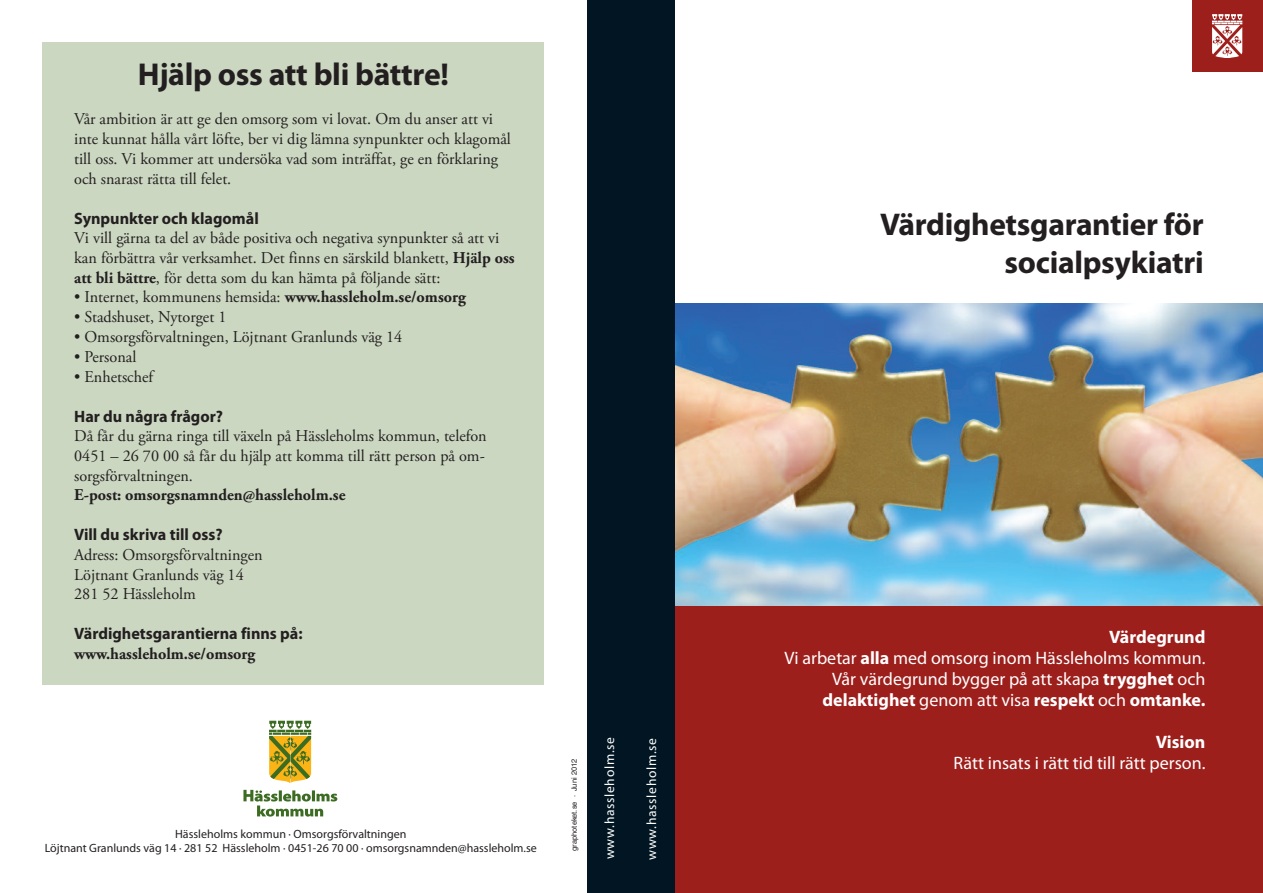
<style>
.page{position:relative;width:1263px;height:893px;background:#fff}
.page>*{position:absolute;margin:0;border:0;box-sizing:border-box;transform-origin:0 0}
.t1{font:700 31.65px "Myriad Pro";letter-spacing:-.01em;color:#231f20}
.t2{font:700 31.5px/37.8px "Myriad Pro";letter-spacing:-.01em;color:#231f20;text-align:right}
.t3{font:18px/21px "Myriad Pro";color:#fff;text-align:right}
.t4{font:700 18px "Myriad Pro";color:#fff}
.t5{font:16.5px/19.8px "Adobe Garamond Pro";color:#231f20}
.t6{font:700 16.5px "Myriad Pro";color:#231f20}
.t7{font:700 16.5px "Adobe Garamond Pro";color:#231f20}
.t8{font:13.5px "Myriad Pro";letter-spacing:.05em;color:#fff}
.t9{font:12px/13.8px "Myriad Pro";color:#231f20;text-align:center}
.t10{font:7.5px "Helvetica";color:#231f20}
.s1{font-weight:700}
</style>
<div class="page">
<div style="left:587px;top:0;width:45px;height:893px;background:#011622"></div>
<img style="left:674px;top:303px;width:589px;height:303px">
<div style="left:655px;top:606px;width:608px;height:287px;background:#9d1f1c"></div>
<div style="left:620px;top:0;width:54px;height:893px;background:#011622"></div>
<div style="left:1192px;top:0;width:71px;height:71px;background:#9d1f1c"></div>
<svg style="left:1212px;top:14px;width:30px;height:44px"></svg>
<svg style="left:269px;top:721px;width:42px;height:62px;background:#aea240"></svg>
<svg style="left:243px;top:790px;width:94px;height:27px"></svg>
<div style="left:43px;top:43px;width:501px;height:642px;background:#cbd7c1"></div>
<h1 class="t1" style="left:138px;top:62px;width:313px">Hjälp oss att bli bättre!</h1>
<p class="t5" style="left:74px;top:110px;width:438px">Vår ambition är att ge den omsorg som vi lovat. Om du anser att vi inte kunnat hålla vårt löfte, ber vi dig lämna synpunkter och klagomål till oss. Vi kommer att undersöka vad som inträffat, ge en förklaring och snarast rätta till felet.</p>
<p class="t6" style="left:74px;top:212px;width:186px">Synpunkter och klagomål</p>
<p class="t5" style="left:74px;top:229px;width:442px">Vi vill gärna ta del av både positiva och negativa synpunkter så att vi kan förbättra vår verksamhet. Det finns en särskild blankett, <span class="s1">Hjälp oss att bli bättre</span>, för detta som du kan hämta på följande sätt:</p>
<p class="t5" style="left:74px;top:289px;width:393px">• Internet, kommunens hemsida: <span class="s1">www.hassleholm.se/omsorg</span></p>
<p class="t5" style="left:74px;top:308px;width:154px">• Stadshuset, Nytorget 1</p>
<p class="t5" style="left:74px;top:328px;width:330px">• Omsorgsförvaltningen, Löjtnant Granlunds väg 14</p>
<p class="t5" style="left:74px;top:348px;width:64px">• Personal</p>
<p class="t5" style="left:74px;top:368px;width:80px">• Enhetschef</p>
<p class="t6" style="left:74px;top:410px;width:150px">Har du några frågor?</p>
<p class="t5" style="left:74px;top:427px;width:414px;text-align:justify">Då får du gärna ringa till växeln på Hässleholms kommun, telefon 0451 – 26 70 00 så får du hjälp att komma till rätt person på om&shy;sorgsförvaltningen.</p>
<p class="t7" style="left:74px;top:489px;width:273px">E-post: omsorgsnamnden@hassleholm.se</p>
<p class="t6" style="left:74px;top:529px;width:150px">Vill du skriva till oss?</p>
<p class="t5" style="left:74px;top:546px;width:190px">Adress: Omsorgsförvaltningen<br>Löjtnant Granlunds väg 14<br>281 52 Hässleholm</p>
<p class="t6" style="left:74px;top:628px;width:230px">Värdighetsgarantierna finns på:</p>
<p class="t7" style="left:74px;top:647px;width:183px">www.hassleholm.se/omsorg</p>
<p class="t9" style="left:45px;top:828px;width:494px">Hässleholms kommun · Omsorgsförvaltningen<br>Löjtnant Granlunds väg 14 · 281 52 Hässleholm · 0451-26 70 00 · omsorgsnamnden@hassleholm.se</p>
<p class="t10" style="left:570px;top:851px;width:93px;rotate:-90deg">graphoteket.se · Juni 2012</p>
<p class="t8" style="left:605px;top:859px;width:124px;rotate:-90deg">www.hassleholm.se</p>
<p class="t8" style="left:646px;top:860px;width:124px;rotate:-90deg">www.hassleholm.se</p>
<h2 class="t2" style="left:880px;top:208px;width:325px">Värdighetsgarantier för socialpsykiatri</h2>
<p class="t3" style="left:785px;top:628px;width:422px"><span class="s1">Värdegrund<br></span>Vi arbetar <span class="s1">alla</span> med omsorg inom Hässleholms kommun.<br>Vår värdegrund bygger på att skapa <span class="s1">trygghet</span> och <span class="s1">delaktighet</span> genom att visa <span class="s1">respekt</span> och <span class="s1">omtanke.</span></p>
<p class="t4" style="left:1156px;top:735px;width:51px">Vision</p>
<p class="t3" style="left:954px;top:754px;width:253px">Rätt insats i rätt tid till rätt person.</p>
</div>
